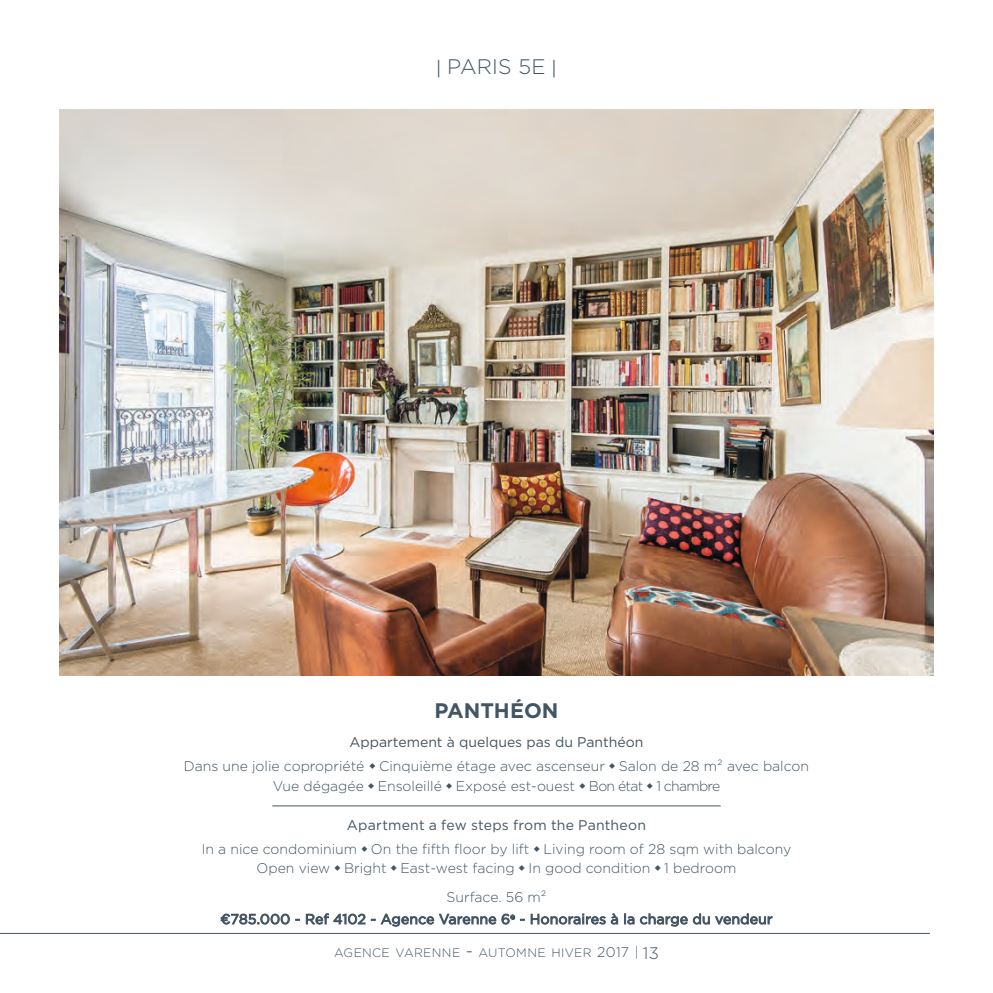
<style>
.page{position:relative;width:993px;height:993px;background:#fff}
.page>*{position:absolute;margin:0;border:0;box-sizing:border-box;transform-origin:0 0}
.t1{font:300 21px "Gotham";letter-spacing:.01em;color:#435562}
.t2{font:700 21px "Gotham";letter-spacing:-.005em;color:#435562}
.t3{font:300 14px/19.2px "Gotham";color:#435562;text-align:center}
.t4{font:14px "Gotham";color:#435562}
.t5{font:300 12.25px "Gotham";letter-spacing:.025em;color:#435562}
.s1{font-family:"Helvetica";font-size:17.5px}
.s2{font-size:17.5px}
.s3{font-size:14px}
.s4{font-size:16.62px}
</style>
<div class="page">
<hr style="left:0;top:932px;width:929px;height:1px;background:#435562">
<img style="left:60px;top:109px;width:873px;height:566px">
<hr style="left:272px;top:805px;width:448px;height:1px;background:#435562">
<svg style="left:221px;top:913px;width:68px;height:11px"></svg>
<svg style="left:306px;top:913px;width:59px;height:11px"></svg>
<svg style="left:381px;top:913px;width:133px;height:13px"></svg>
<svg style="left:530px;top:913px;width:75px;height:11px"></svg>
<svg style="left:611px;top:913px;width:6px;height:11px"></svg>
<svg style="left:624px;top:913px;width:10px;height:11px"></svg>
<svg style="left:640px;top:913px;width:47px;height:13px"></svg>
<svg style="left:693px;top:913px;width:16px;height:11px"></svg>
<svg style="left:715px;top:913px;width:57px;height:11px"></svg>
<p class="t1" style="left:436px;top:54px;width:121px"><span class="s1">|</span> PARIS 5E <span class="s1">|</span></p>
<p class="t2" style="left:434px;top:697px;width:126px">PANTHÉON</p>
<p class="t4" style="left:349px;top:733px;width:295px">Appartement à quelques pas du Panthéon</p>
<p class="t3" style="left:184px;top:756px;width:626px">Dans une jolie copropriété Cinquième étage avec ascenseur Salon de 28 m² avec balcon<br>Vue dégagée Ensoleillé Exposé est-ouest Bon état 1 chambre</p>
<p class="t4" style="left:347px;top:816px;width:300px">Apartment a few steps from the Pantheon</p>
<p class="t3" style="left:202px;top:838px;width:591px">In a nice condominium On the fifth floor by lift Living room of 28 sqm with balcony<br>Open view Bright East-west facing In good condition 1 bedroom</p>
<p class="t3" style="left:446px;top:886px;width:101px">Surface. 56 m²</p>
<p class="t5" style="left:334px;top:944px;width:326px">AGENCE VARENNE <span class="s2">-</span> AUTOMNE HIVER <span class="s3">2017 |</span> <span class="s4">13</span></p>
</div>
